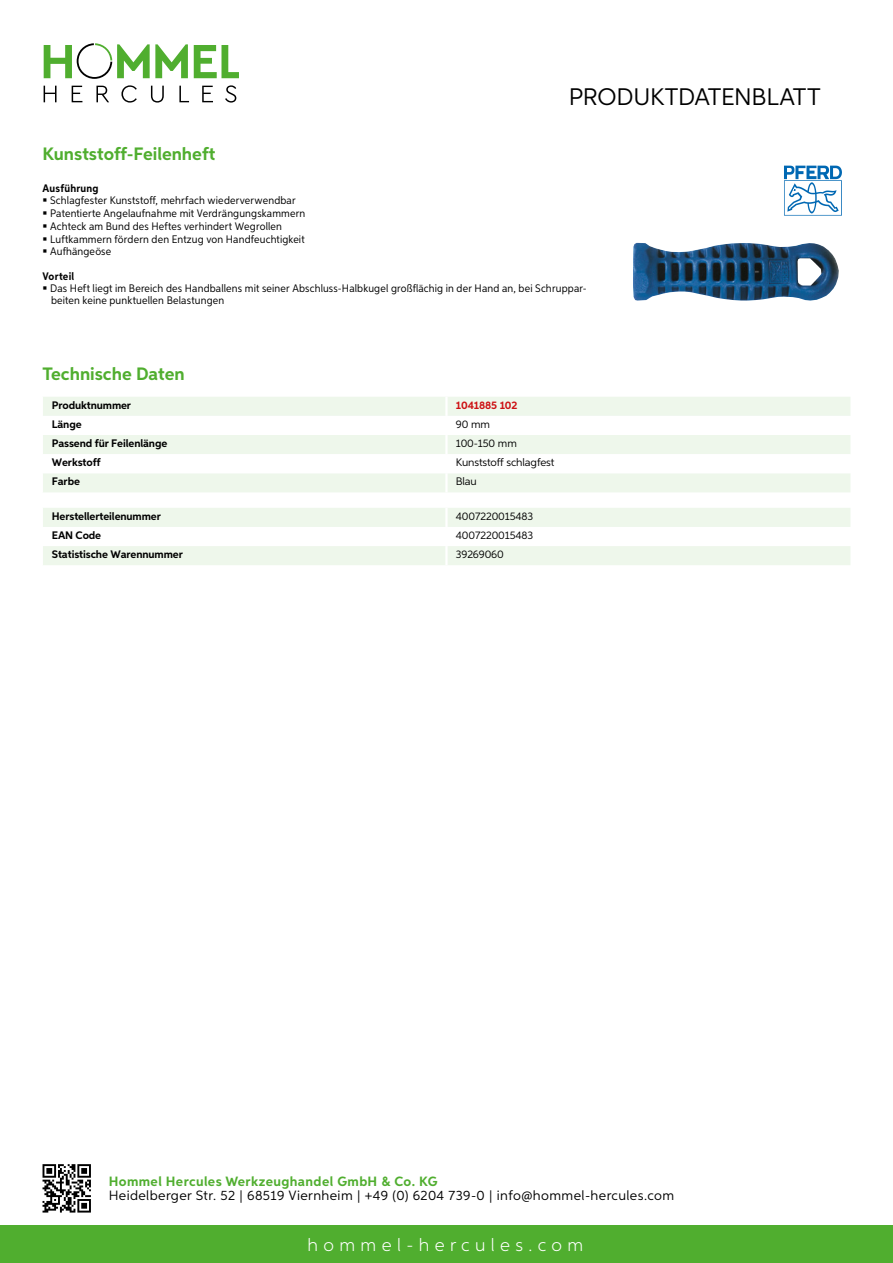
<style>
.page{position:relative;width:893px;height:1263px;background:#fff}
.page>*{position:absolute;margin:0;border:0;box-sizing:border-box;transform-origin:0 0}
.t1{font:24px "Aspira";letter-spacing:-.01em;color:#000}
.t2{font:700 18px "Aspira";color:#50ae2f}
.t3{font:300 18px "Aspira";letter-spacing:.3em;color:#fff}
.t4{font:13.5px "Aspira";letter-spacing:.03em;color:#000}
.t5{font:700 13.5px "Aspira";letter-spacing:.03em;color:#50ae2f}
.t6{font:10.95px/12.8px "Aspira Nar";letter-spacing:.015em;color:#000}
.t7{font:700 10.95px "Aspira";letter-spacing:-.01em;color:#000}
.t8{font:10.95px "Aspira";letter-spacing:-.01em;color:#000}
.t9{font:700 10.95px "Aspira Nar";letter-spacing:.02em;color:#000}
.t10{font:700 10.95px "Aspira";letter-spacing:-.01em;color:#cd1013}
</style>
<div class="page">
<div style="left:0;top:1226px;width:893px;height:37px;background:#50ae2f"></div>
<svg style="left:43px;top:1164px;width:48px;height:48px"></svg>
<svg style="left:194px;top:45px;width:45px;height:33px"></svg>
<svg style="left:44px;top:43px;width:144px;height:36px"></svg>
<svg style="left:44px;top:86px;width:13px;height:16px"></svg>
<svg style="left:72px;top:86px;width:10px;height:16px"></svg>
<svg style="left:96px;top:86px;width:13px;height:16px"></svg>
<svg style="left:121px;top:85px;width:16px;height:18px"></svg>
<svg style="left:151px;top:86px;width:13px;height:17px"></svg>
<svg style="left:179px;top:86px;width:10px;height:16px"></svg>
<svg style="left:202px;top:86px;width:11px;height:16px"></svg>
<svg style="left:225px;top:85px;width:11px;height:18px"></svg>
<div style="left:43px;top:397px;width:807px;height:95px;background:#eef7eb"></div>
<svg style="left:43px;top:416px;width:807px;height:57px"></svg>
<hr style="left:445px;top:397px;width:3px;height:19px;background:#fff">
<hr style="left:445px;top:416px;width:3px;height:19px;background:#fff">
<hr style="left:445px;top:435px;width:3px;height:19px;background:#fff">
<hr style="left:445px;top:454px;width:3px;height:19px;background:#fff">
<hr style="left:445px;top:473px;width:3px;height:19px;background:#fff">
<svg style="left:43px;top:508px;width:807px;height:57px"></svg>
<hr style="left:445px;top:546px;width:3px;height:19px;background:#fff">
<img style="left:633px;top:243px;width:206px;height:58px">
<svg style="left:784px;top:166px;width:58px;height:50px"></svg>
<h1 class="t1" style="left:569px;top:82px;width:253px">Produktdatenblatt</h1>
<h2 class="t2" style="left:43px;top:142px;width:174px">Kunststoff-Feilenheft</h2>
<p class="t9" style="left:43px;top:181px;width:58px">Ausführung</p>
<p class="t6" style="left:50px;top:194px;width:257px">Schlagfester Kunststoff, mehrfach wiederverwendbar Patentierte Angelaufnahme mit Verdrängungskammern Achteck am Bund des Heftes verhindert Wegrollen Luftkammern fördern den Entzug von Handfeuchtigkeit Aufhängeöse</p>
<p class="t9" style="left:43px;top:269px;width:33px">Vorteil</p>
<p class="t6" style="left:50px;top:283px;width:538px;line-height:12px">Das Heft liegt im Bereich des Handballens mit seiner Abschluss-Halbkugel großflächig in der Hand an, bei Schruppar&shy;beiten keine punktuellen Belastungen</p>
<h2 class="t2" style="left:43px;top:363px;width:144px">Technische Daten</h2>
<p class="t7" style="left:52px;top:398px;width:81px">Produktnummer</p>
<p class="t10" style="left:456px;top:398px;width:63px">1041885 102</p>
<p class="t7" style="left:52px;top:417px;width:31px">Länge</p>
<p class="t8" style="left:456px;top:417px;width:36px">90 mm</p>
<p class="t7" style="left:52px;top:436px;width:117px">Passend für Feilenlänge</p>
<p class="t8" style="left:456px;top:436px;width:62px">100-150 mm</p>
<p class="t7" style="left:52px;top:456px;width:50px">Werkstoff</p>
<p class="t8" style="left:456px;top:456px;width:100px">Kunststoff schlagfest</p>
<p class="t7" style="left:52px;top:475px;width:30px">Farbe</p>
<p class="t8" style="left:456px;top:475px;width:23px">Blau</p>
<p class="t7" style="left:52px;top:509px;width:111px">Herstellerteilenummer</p>
<p class="t8" style="left:456px;top:509px;width:79px">4007220015483</p>
<p class="t7" style="left:52px;top:528px;width:51px">EAN Code</p>
<p class="t8" style="left:456px;top:528px;width:79px">4007220015483</p>
<p class="t7" style="left:52px;top:547px;width:132px">Statistische Warennummer</p>
<p class="t8" style="left:456px;top:548px;width:50px">39269060</p>
<p class="t5" style="left:109px;top:1172px;width:330px">Hommel Hercules Werkzeughandel GmbH &amp; Co. KG</p>
<p class="t4" style="left:109px;top:1187px;width:567px">Heidelberger Str. 52 | 68519 Viernheim | +49 (0) 6204 739-0 | info@hommel-hercules.com</p>
<h2 class="t3" style="left:307px;top:1234px;width:277px">hommel-hercules.com</h2>
</div>
